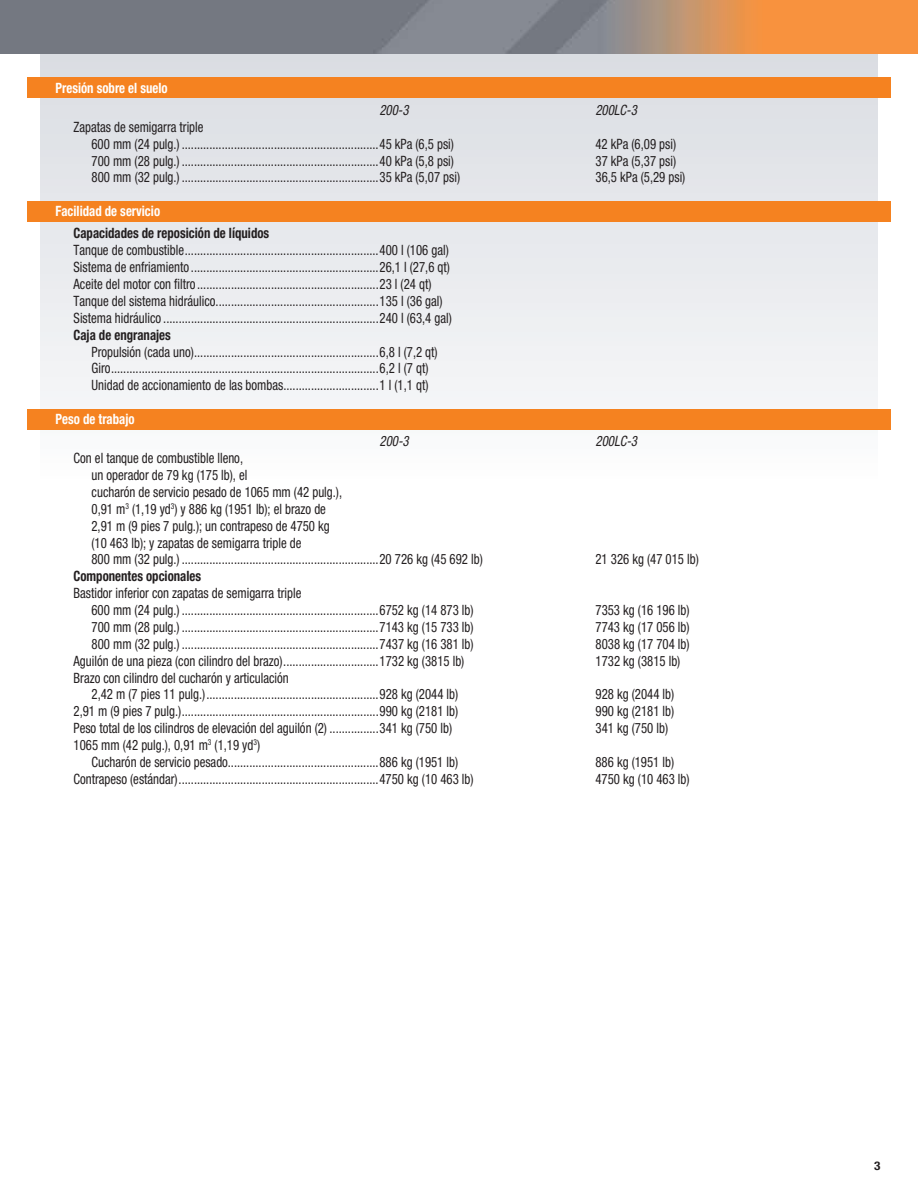
<style>
.page{position:relative;width:918px;height:1188px;background:#fff}
.page>*{position:absolute;margin:0;border:0;box-sizing:border-box;transform-origin:0 0}
.t1{font:condensed 14.25px/16.8px "Helvetica Neue LT Std";color:#231f20;scale:.9 1}
.t2{font:700 condensed 14.25px "Helvetica Neue LT Std";color:#231f20;scale:.9 1}
.t3{font:700 condensed 14.25px "Helvetica Neue LT Std";color:#fff;scale:.9 1}
.t4{font:italic condensed 14.25px "Helvetica Neue LT Std";color:#231f20;scale:.9 1}
.t5{font:700 condensed 12px "Helvetica Neue LT Std";color:#231f20;scale:1.1 1}
</style>
<div class="page">
<svg style="left:40px;top:54px;width:838px;height:356px"></svg>
<div style="left:27px;top:78px;width:864px;height:20px;background:#f58220"></div>
<div style="left:27px;top:201px;width:864px;height:21px;background:#f58220"></div>
<div style="left:27px;top:410px;width:864px;height:20px;background:#f58220"></div>
<img style="left:0;top:0;width:918px;height:54px">
<p class="t3" style="left:56px;top:79px;width:126px">Presión sobre el suelo</p>
<p class="t4" style="left:379px;top:102px;width:34px">200-3</p>
<p class="t4" style="left:595px;top:102px;width:48px">200LC-3</p>
<p class="t1" style="left:91px;top:118px;width:404px;text-indent:-18px">Zapatas de semigarra triple<br>600 mm (24 pulg.) ................................................................45 kPa (6,5 psi)</p>
<p class="t1" style="left:596px;top:135px;width:91px">42 kPa (6,09 psi)</p>
<p class="t1" style="left:92px;top:152px;width:404px">700 mm (28 pulg.) ................................................................40 kPa (5,8 psi)</p>
<p class="t1" style="left:596px;top:152px;width:91px">37 kPa (5,37 psi)</p>
<p class="t1" style="left:92px;top:169px;width:411px">800 mm (32 pulg.) ................................................................35 kPa (5,07 psi)</p>
<p class="t1" style="left:596px;top:169px;width:101px">36,5 kPa (5,29 psi)</p>
<p class="t3" style="left:56px;top:202px;width:118px">Facilidad de servicio</p>
<p class="t2" style="left:74px;top:225px;width:219px">Capacidades de reposición de líquidos</p>
<p class="t1" style="left:74px;top:242px;width:422px">Tanque de combustible...............................................................400 l (106 gal)<br>Sistema de enfriamiento .............................................................26,1 l (27,6 qt)<br>Aceite del motor con filtro ...........................................................23 l (24 qt)<br>Tanque del sistema hidráulico.....................................................135 l (36 gal)<br>Sistema hidráulico ......................................................................240 l (63,4 gal)</p>
<p class="t2" style="left:74px;top:326px;width:110px">Caja de engranajes</p>
<p class="t1" style="left:92px;top:343px;width:386px">Propulsión (cada uno)............................................................6,8 l (7,2 qt)<br>Giro.......................................................................................6,2 l (7 qt)<br>Unidad de accionamiento de las bombas...............................1 l (1,1 qt)</p>
<p class="t3" style="left:56px;top:410px;width:89px">Peso de trabajo</p>
<p class="t4" style="left:380px;top:433px;width:34px">200-3</p>
<p class="t4" style="left:596px;top:433px;width:48px">200LC-3</p>
<p class="t1" style="left:91px;top:450px;width:436px;text-indent:-18px">Con el tanque de combustible lleno,<br>un operador de 79 kg (175 lb), el<br>cucharón de servicio pesado de 1065 mm (42 pulg.),<br>0,91 m<sup>3</sup> (1,19 yd<sup>3</sup>) y 886 kg (1951 lb); el brazo de<br>2,91 m (9 pies 7 pulg.); un contrapeso de 4750 kg<br>(10 463 lb); y zapatas de semigarra triple de<br>800 mm (32 pulg.) ................................................................20 726 kg (45 692 lb)</p>
<p class="t1" style="left:596px;top:551px;width:116px">21 326 kg (47 015 lb)</p>
<p class="t2" style="left:74px;top:568px;width:143px">Componentes opcionales</p>
<p class="t1" style="left:92px;top:585px;width:426px;text-indent:-18px">Bastidor inferior con zapatas de semigarra triple<br>600 mm (24 pulg.) ................................................................6752 kg (14 873 lb)</p>
<p class="t1" style="left:596px;top:602px;width:106px">7353 kg (16 196 lb)</p>
<p class="t1" style="left:92px;top:618px;width:426px">700 mm (28 pulg.) ................................................................7143 kg (15 733 lb)</p>
<p class="t1" style="left:596px;top:618px;width:106px">7743 kg (17 056 lb)</p>
<p class="t1" style="left:92px;top:635px;width:426px">800 mm (32 pulg.) ................................................................7437 kg (16 381 lb)</p>
<p class="t1" style="left:596px;top:635px;width:106px">8038 kg (17 704 lb)</p>
<p class="t1" style="left:74px;top:652px;width:436px">Aguilón de una pieza (con cilindro del brazo)...............................1732 kg (3815 lb)</p>
<p class="t1" style="left:596px;top:652px;width:96px">1732 kg (3815 lb)</p>
<p class="t1" style="left:92px;top:669px;width:409px;text-indent:-18px">Brazo con cilindro del cucharón y articulación<br>2,42 m (7 pies 11 pulg.)........................................................928 kg (2044 lb)</p>
<p class="t1" style="left:596px;top:686px;width:89px">928 kg (2044 lb)</p>
<p class="t1" style="left:74px;top:703px;width:429px">2,91 m (9 pies 7 pulg.)................................................................990 kg (2181 lb)</p>
<p class="t1" style="left:596px;top:703px;width:89px">990 kg (2181 lb)</p>
<p class="t1" style="left:74px;top:720px;width:422px">Peso total de los cilindros de elevación del aguilón (2) ................341 kg (750 lb)</p>
<p class="t1" style="left:596px;top:720px;width:82px">341 kg (750 lb)</p>
<p class="t1" style="left:91px;top:736px;width:409px;text-indent:-18px">1065 mm (42 pulg.), 0,91 m<sup>3</sup> (1,19 yd<sup>3</sup>)<br>Cucharón de servicio pesado.................................................886 kg (1951 lb)</p>
<p class="t1" style="left:595px;top:753px;width:89px">886 kg (1951 lb)</p>
<p class="t1" style="left:74px;top:770px;width:446px">Contrapeso (estándar).................................................................4750 kg (10 463 lb)</p>
<p class="t1" style="left:596px;top:770px;width:106px">4750 kg (10 463 lb)</p>
<p class="t5" style="left:874px;top:1158px;width:7px">3</p>
</div>
